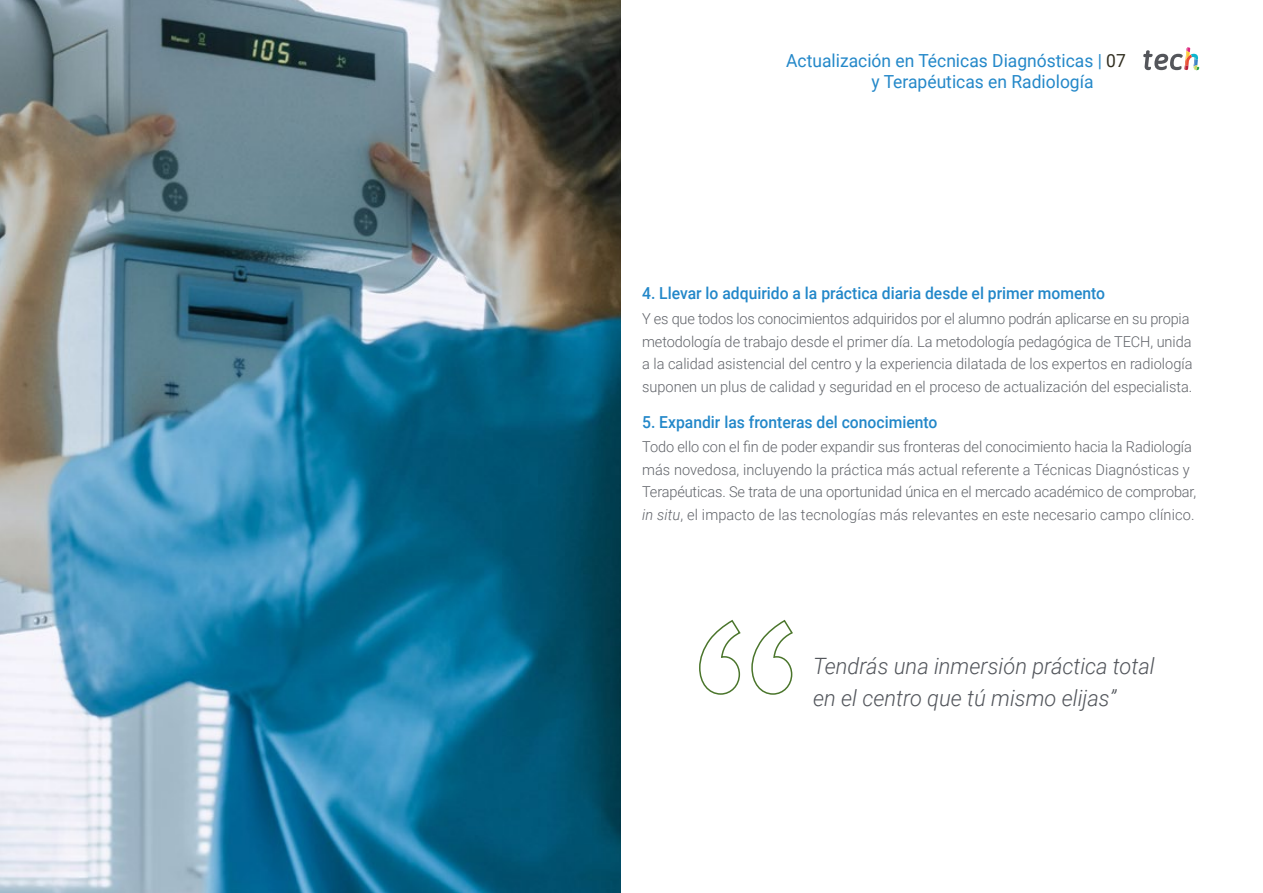
<style>
.page{position:relative;width:1263px;height:893px;background:#fff}
.page>*{position:absolute;margin:0;border:0;box-sizing:border-box;transform-origin:0 0}
.t1{font:italic 300 22.5px/31.5px "Roboto";color:#52555b}
.t2{font:18px/21.1px "Roboto";color:#2488c9}
.t3{font:500 16.5px "Roboto";color:#2287c9;scale:.95 1}
.t4{font:300 15px/22.5px "Roboto";letter-spacing:-.005em;color:#61646a}
.s1{color:#312e20}
.s2{font-style:italic}
</style>
<div class="page">
<svg style="left:699px;top:619px;width:94px;height:76px"></svg>
<img style="left:0;top:0;width:621px;height:893px">
<svg style="left:1143px;top:47px;width:56px;height:24px"></svg>
<p class="t2" style="left:871px;top:49px;width:256px;text-indent:-85px">Actualización en Técnicas Diagnósticas | <span class="s1">07 </span>y Terapéuticas en Radiología</p>
<p class="t3" style="left:642px;top:282px;width:489px">4. Llevar lo adquirido a la práctica diaria desde el primer momento</p>
<p class="t4" style="left:642px;top:307px;width:552px">Y es que todos los conocimientos adquiridos por el alumno podrán aplicarse en su propia metodología de trabajo desde el primer día. La metodología pedagógica de TECH, unida a la calidad asistencial del centro y la experiencia dilatada de los expertos en radiología suponen un plus de calidad y seguridad en el proceso de actualización del especialista.</p>
<p class="t3" style="left:642px;top:410px;width:312px">5. Expandir las fronteras del conocimiento</p>
<p class="t4" style="left:642px;top:435px;width:556px">Todo ello con el fin de poder expandir sus fronteras del conocimiento hacia la Radiología más novedosa, incluyendo la práctica más actual referente a Técnicas Diagnósticas y Terapéuticas. Se trata de una oportunidad única en el mercado académico de comprobar, <span class="s2">in situ</span>, el impacto de las tecnologías más relevantes en este necesario campo clínico.</p>
<h1 class="t1" style="left:813px;top:650px;width:343px">Tendrás una inmersión práctica total en el centro que tú mismo elijas”</h1>
</div>
